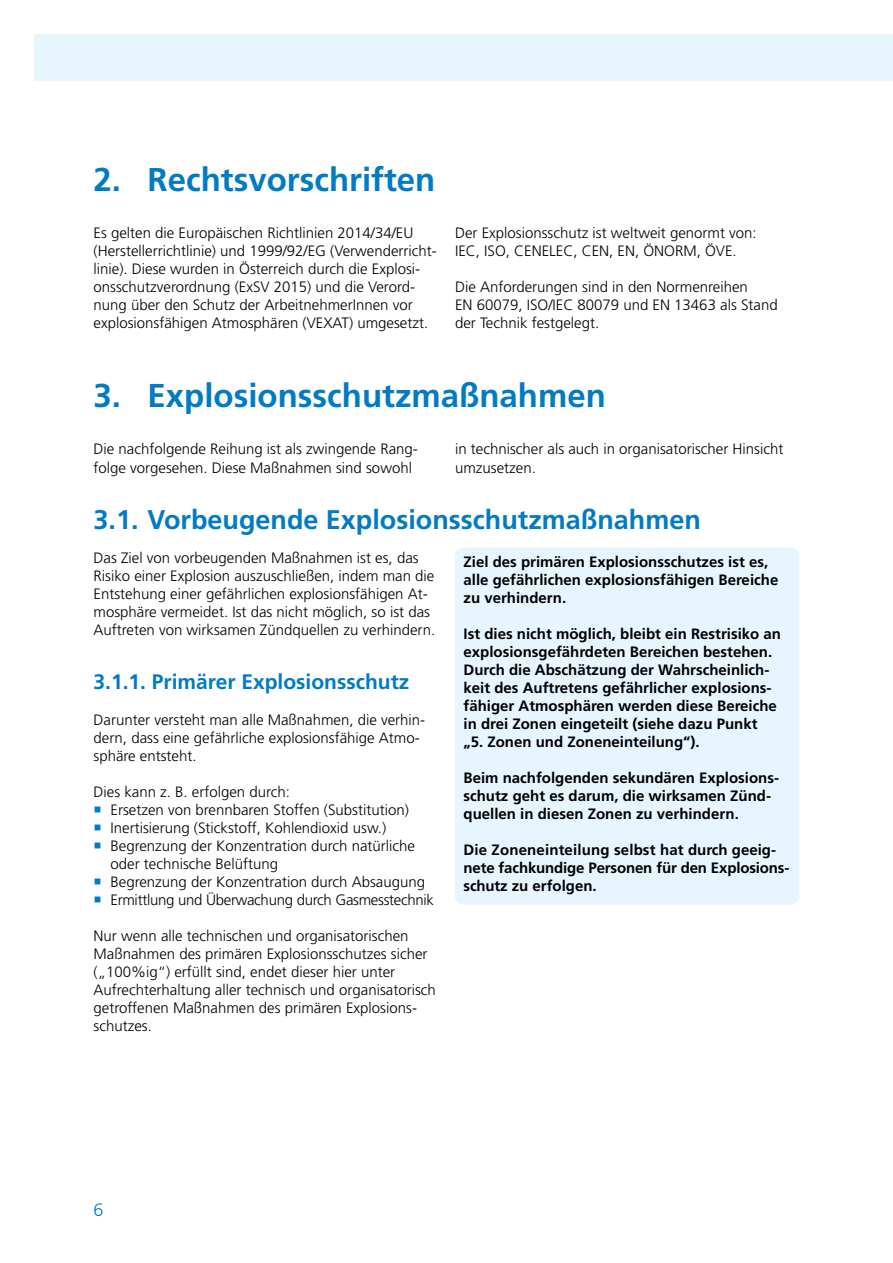
<style>
.page{position:relative;width:893px;height:1263px;background:#fff}
.page>*{position:absolute;margin:0;border:0;box-sizing:border-box;transform-origin:0 0}
.t1{font:700 33px "Frutiger LT Std";color:#007bc4}
.t2{font:700 27px "Frutiger LT Std";color:#007bc4}
.t3{font:700 21px "Frutiger LT Std";color:#007bc4}
.t4{font:300 18px "Frutiger LT Std";color:#007bc4}
.t5{font:300 15px/18px "Frutiger LT Std";color:#000}
.t6{font:700 15px/18px "Frutiger LT Std";color:#000}
</style>
<div class="page">
<div style="left:34px;top:34px;width:859px;height:47px;background:#e6f5fe"></div>
<div style="left:455px;top:547px;width:344px;height:357px;background:#e6f5fe;border-radius:9px"></div>
<h1 class="t1" style="left:94px;top:161px;width:343px">2. Rechtsvorschriften</h1>
<p class="t5" style="left:94px;top:225px;width:345px">Es gelten die Europäischen Richtlinien 2014/34/EU (Herstellerrichtlinie) und 1999/92/EG (Verwenderricht&shy;linie). Diese wurden in Österreich durch die Explosi&shy;onsschutzverordnung (ExSV 2015) und die Verord&shy;nung über den Schutz der ArbeitnehmerInnen vor explosionsfähigen Atmosphären (VEXAT) umgesetzt.</p>
<p class="t5" style="left:455px;top:225px;width:303px">Der Explosionsschutz ist weltweit genormt von:<br>IEC, ISO, CENELEC, CEN, EN, ÖNORM, ÖVE.</p>
<p class="t5" style="left:455px;top:279px;width:324px">Die Anforderungen sind in den Normenreihen<br>EN 60079, ISO/IEC 80079 und EN 13463 als Stand der Technik festgelegt.</p>
<h1 class="t1" style="left:94px;top:378px;width:514px">3. Explosionsschutzmaßnahmen</h1>
<p class="t5" style="left:94px;top:441px;width:326px">Die nachfolgende Reihung ist als zwingende Rang&shy;folge vorgesehen. Diese Maßnahmen sind sowohl</p>
<p class="t5" style="left:455px;top:441px;width:330px">in technischer als auch in organisatorischer Hinsicht umzusetzen.</p>
<h2 class="t2" style="left:94px;top:505px;width:609px">3.1. Vorbeugende Explosionsschutzmaßnahmen</h2>
<p class="t5" style="left:94px;top:549px;width:343px">Das Ziel von vorbeugenden Maßnahmen ist es, das Risiko einer Explosion auszuschließen, indem man die Entstehung einer gefährlichen explosionsfähigen At&shy;mosphäre vermeidet. Ist das nicht möglich, so ist das Auftreten von wirksamen Zündquellen zu verhindern.</p>
<h3 class="t3" style="left:94px;top:670px;width:317px">3.1.1. Primärer Explosionsschutz</h3>
<p class="t5" style="left:94px;top:711px;width:333px">Darunter versteht man alle Maßnahmen, die verhin&shy;dern, dass eine gefährliche explosionsfähige Atmo&shy;sphäre entsteht.</p>
<p class="t5" style="left:111px;top:783px;width:325px;text-indent:-17px">Dies kann z. B. erfolgen durch:<br>Ersetzen von brennbaren Stoffen (Substitution)<br>Inertisierung (Stickstoff, Kohlendioxid usw.)<br>Begrenzung der Konzentration durch natürliche oder technische Belüftung<br>Begrenzung der Konzentration durch Absaugung Ermittlung und Überwachung durch Gasmesstechnik</p>
<p class="t5" style="left:94px;top:927px;width:344px">Nur wenn alle technischen und organisatorischen Maßnahmen des primären Explosionsschutzes sicher („100%ig“) erfüllt sind, endet dieser hier unter Aufrechterhaltung aller technisch und organisatorisch getroffenen Maßnahmen des primären Explosions&shy;schutzes.</p>
<p class="t6" style="left:463px;top:553px;width:316px">Ziel des primären Explosionsschutzes ist es, alle gefährlichen explosionsfähigen Bereiche zu verhindern.</p>
<p class="t6" style="left:463px;top:625px;width:319px">Ist dies nicht möglich, bleibt ein Restrisiko an explosionsgefährdeten Bereichen bestehen.<br>Durch die Abschätzung der Wahrscheinlich&shy;keit des Auftretens gefährlicher explosions&shy;fähiger Atmosphären werden diese Bereiche in drei Zonen eingeteilt (siehe dazu Punkt<br>„5. Zonen und Zoneneinteilung“).</p>
<p class="t6" style="left:463px;top:769px;width:317px">Beim nachfolgenden sekundären Explosions&shy;schutz geht es darum, die wirksamen Zünd&shy;quellen in diesen Zonen zu verhindern.</p>
<p class="t6" style="left:463px;top:841px;width:327px">Die Zoneneinteilung selbst hat durch geeig&shy;nete fachkundige Personen für den Explosions&shy;schutz zu erfolgen.</p>
<p class="t4" style="left:94px;top:1201px;width:12px">6</p>
</div>
